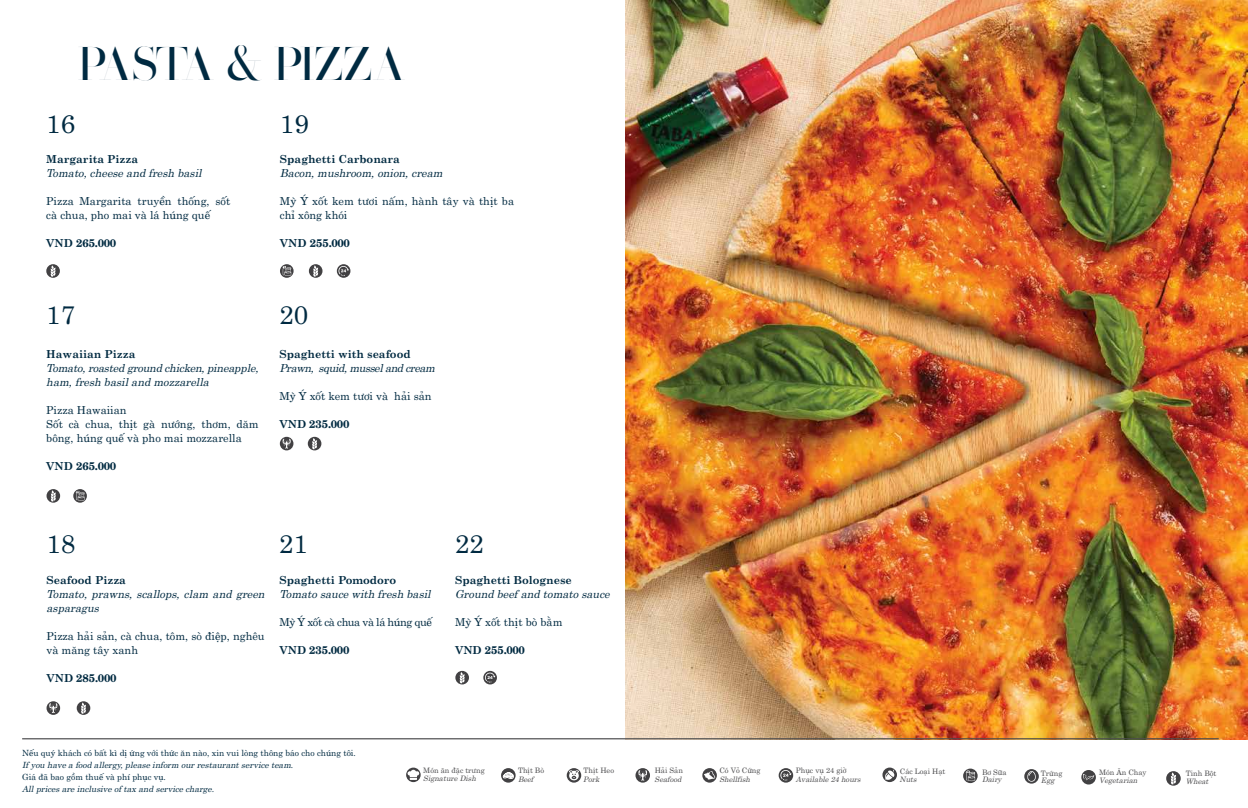
<style>
.page{position:relative;width:1248px;height:808px;background:#fff}
.page>*{position:absolute;margin:0;border:0;box-sizing:border-box;transform-origin:0 0}
.t1{font:47.2px "Henri Didot";letter-spacing:-.045em;color:#002a41}
.t2{font:25.9px "UTM Centur";color:#002a41}
.t3{font:11px/14px "UTM Centur";color:#002a41}
.t4{font:700 11px "UTM Centur";color:#002a41}
.t5{font:italic 11px/14px "UTM Centur";color:#002a41}
.t6{font:italic 11px/14px "UTM Centur";letter-spacing:-.02em;color:#002a41}
.t7{font:italic 11px "UTM Centur";letter-spacing:-.04em;color:#002a41}
.t8{font:11px "UTM Centur";letter-spacing:-.04em;color:#002a41}
.t9{font:8.5px/12px "UTM Centur";color:#002a41}
.t10{font:italic 8.5px "UTM Centur";color:#002a41}
.t11{font:7.5px "UTM Centur";color:#4c4c4e}
.t12{font:italic 7.5px "UTM Centur";color:#4c4c4e}
.s1{font-style:italic}
</style>
<div class="page">
<img style="left:625px;top:0;width:622px;height:739px">
<hr style="left:22px;top:738px;width:1196px;height:1px;background:#4c4c4e">
<svg style="left:455px;top:671px;width:14px;height:13px"></svg>
<svg style="left:459px;top:672px;width:5px;height:11px"></svg>
<svg style="left:483px;top:671px;width:14px;height:13px"></svg>
<svg style="left:485px;top:672px;width:10px;height:11px"></svg>
<svg style="left:280px;top:264px;width:13px;height:14px"></svg>
<svg style="left:282px;top:266px;width:9px;height:10px"></svg>
<div style="left:309px;top:264px;width:13px;height:14px;background:#424143;border-radius:50%"></div>
<svg style="left:313px;top:265px;width:5px;height:12px"></svg>
<svg style="left:337px;top:264px;width:13px;height:14px"></svg>
<svg style="left:338px;top:266px;width:11px;height:10px"></svg>
<svg style="left:47px;top:701px;width:13px;height:14px"></svg>
<svg style="left:49px;top:703px;width:8px;height:10px"></svg>
<div style="left:77px;top:701px;width:13px;height:14px;background:#424143;border-radius:50%"></div>
<svg style="left:81px;top:702px;width:5px;height:12px"></svg>
<svg style="left:46px;top:264px;width:14px;height:14px"></svg>
<svg style="left:51px;top:265px;width:5px;height:12px"></svg>
<svg style="left:73px;top:489px;width:14px;height:14px"></svg>
<svg style="left:75px;top:491px;width:9px;height:10px"></svg>
<div style="left:47px;top:489px;width:13px;height:14px;background:#424143;border-radius:50%"></div>
<svg style="left:51px;top:490px;width:5px;height:12px"></svg>
<svg style="left:280px;top:437px;width:13px;height:13px"></svg>
<svg style="left:282px;top:438px;width:9px;height:10px"></svg>
<div style="left:308px;top:437px;width:13px;height:13px;background:#424143;border-radius:50%"></div>
<svg style="left:312px;top:438px;width:5px;height:11px"></svg>
<div style="left:1024px;top:769px;width:14px;height:14px;background:#424143;border-radius:50%"></div>
<svg style="left:1027px;top:769px;width:9px;height:14px"></svg>
<svg style="left:963px;top:768px;width:14px;height:15px"></svg>
<svg style="left:965px;top:770px;width:10px;height:11px"></svg>
<svg style="left:882px;top:767px;width:14px;height:15px"></svg>
<svg style="left:1165px;top:771px;width:15px;height:15px"></svg>
<svg style="left:1170px;top:772px;width:5px;height:13px"></svg>
<div style="left:1081px;top:770px;width:14px;height:14px;background:#424143;border-radius:50%"></div>
<svg style="left:1082px;top:774px;width:12px;height:6px"></svg>
<svg style="left:566px;top:768px;width:15px;height:15px"></svg>
<svg style="left:635px;top:768px;width:15px;height:15px"></svg>
<svg style="left:638px;top:770px;width:9px;height:11px"></svg>
<svg style="left:406px;top:767px;width:14px;height:15px"></svg>
<svg style="left:702px;top:768px;width:14px;height:15px"></svg>
<svg style="left:704px;top:771px;width:11px;height:8px"></svg>
<svg style="left:501px;top:768px;width:14px;height:15px"></svg>
<svg style="left:503px;top:772px;width:10px;height:7px"></svg>
<svg style="left:778px;top:768px;width:15px;height:15px"></svg>
<svg style="left:780px;top:770px;width:11px;height:10px"></svg>
<h1 class="t1" style="left:77px;top:33px;width:329px">PASTA &amp; PIZZA</h1>
<h2 class="t2" style="left:46px;top:102px;width:30px">16</h2>
<p class="t4" style="left:46px;top:149px;width:93px">Margarita Pizza</p>
<p class="t5" style="left:46px;top:165px;width:157px">Tomato, cheese and fresh basil</p>
<p class="t3" style="left:46px;top:193px;width:185px">Pizza Margarita truyền thống, sốt cà chua, pho mai và lá húng quế</p>
<p class="t4" style="left:46px;top:233px;width:71px">VND 265.000</p>
<h2 class="t2" style="left:280px;top:102px;width:30px">19</h2>
<p class="t4" style="left:280px;top:149px;width:121px">Spaghetti Carbonara</p>
<p class="t5" style="left:280px;top:165px;width:164px">Bacon, mushroom, onion, cream</p>
<p class="t3" style="left:280px;top:193px;width:236px">Mỳ Ý xốt kem tươi nấm, hành tây và thịt ba chỉ xông khói</p>
<p class="t4" style="left:280px;top:233px;width:71px">VND 255.000</p>
<h2 class="t2" style="left:46px;top:293px;width:30px">17</h2>
<h2 class="t2" style="left:279px;top:293px;width:30px">20</h2>
<p class="t4" style="left:279px;top:344px;width:133px">Spaghetti with seafood</p>
<p class="t7" style="left:279px;top:359px;width:157px">Prawn, squid, mussel and cream</p>
<p class="t3" style="left:279px;top:387px;width:154px">Mỳ Ý xốt kem tươi và hải sản</p>
<p class="t4" style="left:279px;top:414px;width:71px">VND 235.000</p>
<p class="t4" style="left:46px;top:344px;width:91px">Hawaiian Pizza</p>
<p class="t6" style="left:46px;top:359px;width:214px">Tomato, roasted ground chicken, pineapple, ham, fresh basil and mozzarella</p>
<p class="t3" style="left:46px;top:401px;width:214px">Pizza Hawaiian<br>Sốt cà chua, thịt gà nướng, thơm, dăm bông, húng quế và pho mai mozzarella</p>
<p class="t4" style="left:46px;top:456px;width:71px">VND 265.000</p>
<h2 class="t2" style="left:279px;top:522px;width:30px">21</h2>
<h2 class="t2" style="left:47px;top:522px;width:30px">18</h2>
<h2 class="t2" style="left:455px;top:522px;width:30px">22</h2>
<p class="t4" style="left:47px;top:570px;width:81px">Seafood Pizza</p>
<p class="t5" style="left:47px;top:585px;width:220px">Tomato, prawns, scallops, clam and green asparagus</p>
<p class="t3" style="left:47px;top:627px;width:220px">Pizza hải sản, cà chua, tôm, sò điệp, nghêu và măng tây xanh</p>
<p class="t4" style="left:47px;top:668px;width:71px">VND 285.000</p>
<p class="t4" style="left:279px;top:570px;width:118px">Spaghetti Pomodoro</p>
<p class="t5" style="left:279px;top:585px;width:153px">Tomato sauce with fresh basil</p>
<p class="t8" style="left:279px;top:612px;width:154px">Mỳ Ý xốt cà chua và lá húng quế</p>
<p class="t4" style="left:279px;top:640px;width:71px">VND 235.000</p>
<p class="t4" style="left:455px;top:570px;width:118px">Spaghetti Bolognese</p>
<p class="t5" style="left:455px;top:585px;width:156px">Ground beef and tomato sauce</p>
<p class="t3" style="left:455px;top:613px;width:109px">Mỳ Ý xốt thịt bò bằm</p>
<p class="t4" style="left:455px;top:640px;width:71px">VND 255.000</p>
<p class="t9" style="left:22px;top:745px;width:335px">Nếu quý khách có bất kì dị ứng với thức ăn nào, xin vui lòng thông báo cho chúng tôi.<br><span class="s1">If you have a food allergy, please inform our restaurant service team</span>.<br>Giá đã bao gồm thuế và phí phục vụ.</p>
<p class="t10" style="left:22px;top:781px;width:193px">All prices are inclusive of tax and service charge.</p>
<p class="t11" style="left:423px;top:764px;width:63px">Món ăn đặc trưng</p>
<p class="t11" style="left:518px;top:764px;width:28px">Thịt Bò</p>
<p class="t11" style="left:583px;top:764px;width:32px">Thịt Heo</p>
<p class="t11" style="left:654px;top:764px;width:30px">Hải Sản</p>
<p class="t11" style="left:719px;top:764px;width:42px">Có Vỏ Cứng</p>
<p class="t12" style="left:423px;top:772px;width:54px">Signature Dish</p>
<p class="t12" style="left:518px;top:773px;width:17px">Beef</p>
<p class="t12" style="left:583px;top:773px;width:18px">Pork</p>
<p class="t12" style="left:654px;top:773px;width:28px">Seafood</p>
<p class="t12" style="left:719px;top:773px;width:32px">Shellfish</p>
<p class="t11" style="left:795px;top:764px;width:52px">Phục vụ 24 giờ</p>
<p class="t12" style="left:795px;top:773px;width:66px">Available 24 hours</p>
<p class="t11" style="left:1098px;top:766px;width:49px">Món Ăn Chay</p>
<p class="t11" style="left:899px;top:765px;width:47px">Các Loại Hạt</p>
<p class="t11" style="left:981px;top:766px;width:26px">Bơ Sữa</p>
<p class="t11" style="left:1040px;top:767px;width:23px">Trứng</p>
<p class="t11" style="left:1185px;top:767px;width:32px">Tinh Bột</p>
<p class="t12" style="left:1098px;top:774px;width:40px">Vegetarian</p>
<p class="t12" style="left:899px;top:773px;width:19px">Nuts</p>
<p class="t12" style="left:981px;top:773px;width:21px">Dairy</p>
<p class="t12" style="left:1040px;top:774px;width:15px">Egg</p>
<p class="t12" style="left:1185px;top:775px;width:24px">Wheat</p>
</div>
